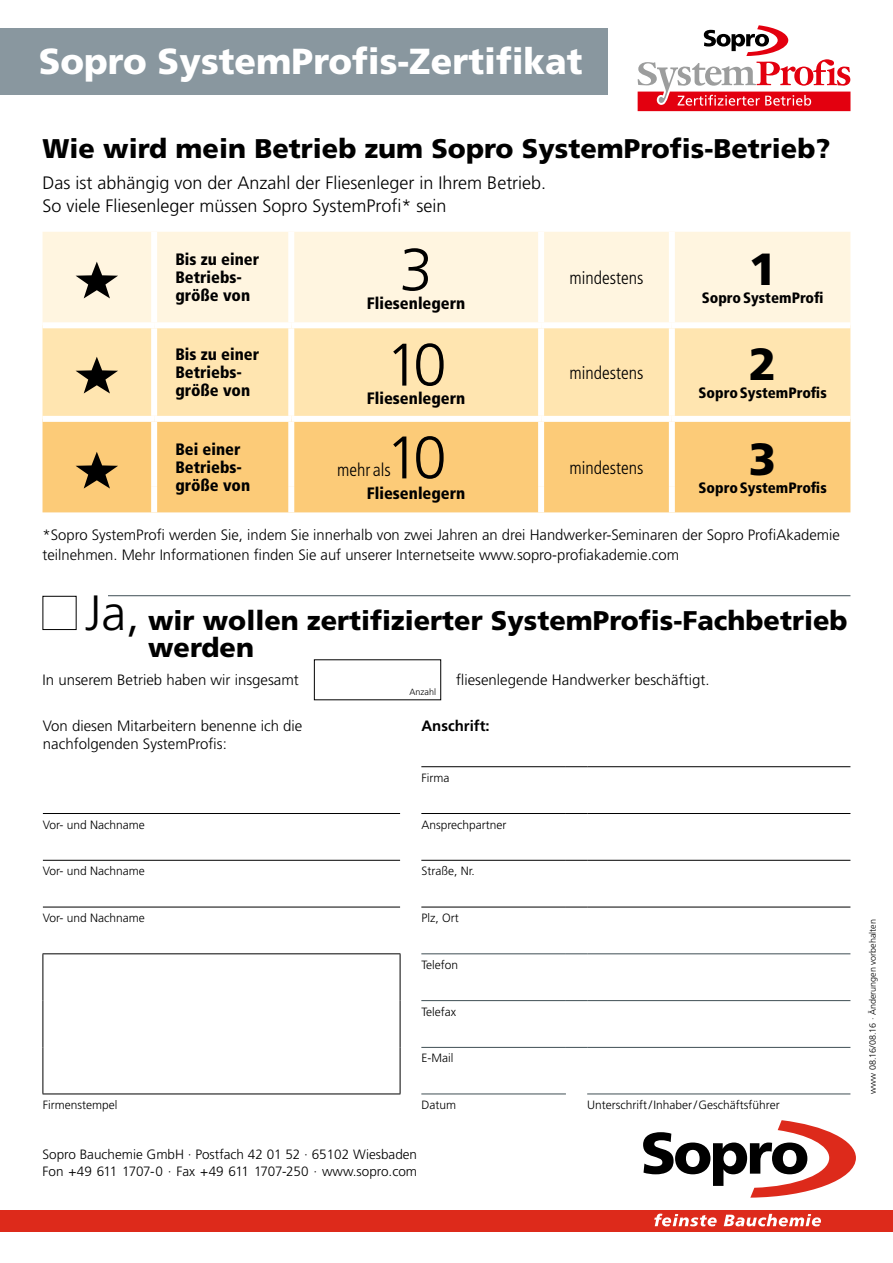
<style>
.page{position:relative;width:893px;height:1263px;background:#fff}
.page>*{position:absolute;margin:0;border:0;box-sizing:border-box;transform-origin:0 0}
.t1{font:300 60px "Frutiger LT Std";color:#000}
.t2{font:900 45px "Frutiger LT Std";color:#000}
.t3{font:900 36.15px "Frutiger LT Std";color:#fff}
.t4{font:900 27px/27px "Frutiger LT Std";color:#000}
.t5{font:300 18px/22.5px "Frutiger LT Std";color:#000}
.t6{font:300 condensed 18px "Frutiger LT Std";color:#000}
.t7{font:900 condensed 16.5px/18px "Frutiger LT Std";color:#000}
.t8{font:300 15px/18px "Frutiger LT Std";color:#000}
.t9{font:900 condensed 15px "Frutiger LT Std";color:#000}
.t10{font:700 15px "Frutiger LT Std";color:#000}
.t11{font:300 13.5px/16.5px "Frutiger LT";color:#000}
.t12{font:300 12px "Frutiger LT Std";color:#000}
.t13{font:300 9px "Frutiger LT Std";color:#000}
.s1{font-weight:300;font-size:49.5px}
</style>
<div class="page">
<div style="left:0;top:28px;width:621px;height:67px;background:#89979f"></div>
<div style="left:608px;top:0;width:285px;height:131px;background:#fff"></div>
<svg style="left:638px;top:25px;width:212px;height:86px"></svg>
<div style="left:0;top:1210px;width:893px;height:21px;background:#dd2a1b"></div>
<svg style="left:654px;top:1213px;width:63px;height:13px"></svg>
<svg style="left:724px;top:1214px;width:97px;height:12px"></svg>
<svg style="left:643px;top:1120px;width:213px;height:78px"></svg>
<div style="left:43px;top:232px;width:807px;height:90px;background:#fff5e0"></div>
<div style="left:43px;top:328px;width:807px;height:88px;background:#ffe5b0"></div>
<div style="left:43px;top:422px;width:807px;height:90px;background:#fccb78"></div>
<div style="left:151px;top:232px;width:6px;height:90px;background:#fff"></div>
<div style="left:288px;top:232px;width:6px;height:90px;background:#fff"></div>
<div style="left:538px;top:232px;width:6px;height:90px;background:#fff"></div>
<div style="left:669px;top:232px;width:6px;height:90px;background:#fff"></div>
<div style="left:151px;top:328px;width:6px;height:88px;background:#fff"></div>
<div style="left:288px;top:328px;width:6px;height:88px;background:#fff"></div>
<div style="left:538px;top:328px;width:6px;height:88px;background:#fff"></div>
<div style="left:669px;top:328px;width:6px;height:88px;background:#fff"></div>
<div style="left:151px;top:422px;width:6px;height:65px;background:#fff"></div>
<div style="left:288px;top:422px;width:6px;height:65px;background:#fff"></div>
<div style="left:538px;top:422px;width:6px;height:65px;background:#fff"></div>
<div style="left:669px;top:422px;width:6px;height:65px;background:#fff"></div>
<div style="left:151px;top:487px;width:6px;height:25px;background:#fff"></div>
<div style="left:288px;top:487px;width:6px;height:25px;background:#fff"></div>
<div style="left:538px;top:487px;width:6px;height:25px;background:#fff"></div>
<div style="left:669px;top:487px;width:6px;height:25px;background:#fff"></div>
<svg style="left:76px;top:262px;width:42px;height:36px;background:#a39d8f"></svg>
<svg style="left:76px;top:357px;width:42px;height:36px;background:#a39370"></svg>
<svg style="left:76px;top:452px;width:42px;height:37px;background:#a4844e"></svg>
<div style="left:43px;top:596px;width:34px;height:34px;border:1px solid #000"></div>
<hr style="left:421px;top:766px;width:145px;height:1px;background:#000">
<svg style="left:566px;top:766px;width:21px;height:1px"></svg>
<hr style="left:587px;top:766px;width:263px;height:1px;background:#000">
<hr style="left:43px;top:813px;width:357px;height:1px;background:#000">
<hr style="left:421px;top:813px;width:145px;height:1px;background:#000">
<svg style="left:566px;top:813px;width:21px;height:1px"></svg>
<hr style="left:587px;top:813px;width:263px;height:1px;background:#000">
<hr style="left:43px;top:860px;width:357px;height:1px;background:#000">
<hr style="left:421px;top:860px;width:145px;height:1px;background:#000">
<svg style="left:566px;top:860px;width:21px;height:1px"></svg>
<hr style="left:587px;top:860px;width:263px;height:1px;background:#000">
<hr style="left:43px;top:907px;width:357px;height:1px;background:#000">
<hr style="left:421px;top:907px;width:145px;height:1px;background:#000">
<svg style="left:566px;top:907px;width:21px;height:1px"></svg>
<hr style="left:587px;top:907px;width:263px;height:1px;background:#000">
<hr style="left:421px;top:953px;width:145px;height:1px;background:#3f4e54">
<svg style="left:566px;top:953px;width:21px;height:1px"></svg>
<hr style="left:587px;top:953px;width:263px;height:1px;background:#3f4e54">
<hr style="left:421px;top:1000px;width:145px;height:1px;background:#3f4e54">
<svg style="left:566px;top:1000px;width:21px;height:1px"></svg>
<hr style="left:587px;top:1000px;width:263px;height:1px;background:#3f4e54">
<hr style="left:421px;top:1047px;width:145px;height:1px;background:#3f4e54">
<svg style="left:566px;top:1047px;width:21px;height:1px"></svg>
<hr style="left:587px;top:1047px;width:263px;height:1px;background:#3f4e54">
<hr style="left:421px;top:1093px;width:145px;height:1px;background:#3f4e54">
<hr style="left:587px;top:1093px;width:263px;height:1px;background:#3f4e54">
<hr style="left:43px;top:953px;width:357px;height:1px;background:#000">
<hr style="left:43px;top:954px;width:1px;height:46px;background:#000">
<hr style="left:400px;top:954px;width:1px;height:46px;background:#000">
<hr style="left:43px;top:1000px;width:1px;height:47px;background:#000">
<hr style="left:400px;top:1000px;width:1px;height:47px;background:#000">
<hr style="left:43px;top:1047px;width:1px;height:46px;background:#000">
<hr style="left:400px;top:1047px;width:1px;height:46px;background:#000">
<hr style="left:43px;top:1093px;width:357px;height:1px;background:#000">
<hr style="left:108px;top:595px;width:742px;height:1px;background:#3f4e54">
<h3 class="t3" style="left:39px;top:39px;width:545px">Sopro SystemProfis-Zertifikat</h3>
<h3 class="t4" style="left:43px;top:135px;width:789px">Wie wird mein Betrieb zum Sopro SystemProfis-Betrieb?</h3>
<p class="t5" style="left:43px;top:172px;width:505px">Das ist abhängig von der Anzahl der Fliesenleger in Ihrem Betrieb.<br>So viele Fliesenleger müssen Sopro SystemProfi* sein</p>
<p class="t7" style="left:175px;top:250px;width:85px">Bis zu einer<br>Betriebs&shy;größe von</p>
<h1 class="t1" style="left:399px;top:236px;width:35px">3</h1>
<p class="t7" style="left:367px;top:294px;width:100px">Fliesenlegern</p>
<p class="t7" style="left:175px;top:345px;width:85px">Bis zu einer<br>Betriebs&shy;größe von</p>
<h1 class="t1" style="left:386px;top:331px;width:62px">10</h1>
<p class="t7" style="left:367px;top:389px;width:100px">Fliesenlegern</p>
<p class="t7" style="left:175px;top:441px;width:76px">Bei einer<br>Betriebs&shy;größe von</p>
<h1 class="t1" style="left:386px;top:424px;width:62px">10</h1>
<p class="t6" style="left:337px;top:459px;width:55px">mehr als</p>
<p class="t7" style="left:367px;top:484px;width:100px">Fliesenlegern</p>
<p class="t6" style="left:569px;top:267px;width:76px">mindestens</p>
<p class="t6" style="left:569px;top:362px;width:76px">mindestens</p>
<p class="t6" style="left:569px;top:457px;width:76px">mindestens</p>
<h2 class="t2" style="left:749px;top:242px;width:29px">1</h2>
<p class="t9" style="left:702px;top:289px;width:123px">SoproSystemProfi</p>
<h2 class="t2" style="left:749px;top:337px;width:29px">2</h2>
<p class="t9" style="left:698px;top:384px;width:130px">SoproSystemProfis</p>
<h2 class="t2" style="left:749px;top:432px;width:29px">3</h2>
<p class="t9" style="left:698px;top:479px;width:130px">SoproSystemProfis</p>
<p class="t8" style="left:43px;top:525px;width:799px;line-height:19.5px">*Sopro SystemProfi werden Sie, indem Sie innerhalb von zwei Jahren an drei Handwerker-Seminaren der Sopro ProfiAkademie teilnehmen. Mehr Informationen finden Sie auf unserer Internetseite www.sopro-profiakademie.com</p>
<h3 class="t4" style="left:148px;top:607px;width:701px;text-indent:-63px"><span class="s1">Ja,</span> wir wollen zertifizierter SystemProfis-Fachbetrieb werden</h3>
<p class="t8" style="left:43px;top:671px;width:258px">In unserem Betrieb haben wir insgesamt</p>
<p class="t13" style="left:410px;top:687px;width:28px">Anzahl</p>
<p class="t8" style="left:456px;top:671px;width:255px">fliesenlegende Handwerker beschäftigt.</p>
<p class="t8" style="left:43px;top:717px;width:261px">Von diesen Mitarbeitern benenne ich die nachfolgenden SystemProfis:</p>
<p class="t10" style="left:421px;top:717px;width:70px">Anschrift:</p>
<p class="t12" style="left:421px;top:771px;width:29px">Firma</p>
<p class="t12" style="left:43px;top:817px;width:104px">Vor- und Nachname</p>
<p class="t12" style="left:421px;top:817px;width:87px">Ansprechpartner</p>
<p class="t12" style="left:43px;top:864px;width:104px">Vor- und Nachname</p>
<p class="t12" style="left:421px;top:864px;width:55px">Straße, Nr.</p>
<p class="t12" style="left:43px;top:911px;width:104px">Vor- und Nachname</p>
<p class="t12" style="left:421px;top:911px;width:39px">Plz, Ort</p>
<p class="t12" style="left:421px;top:958px;width:38px">Telefon</p>
<p class="t12" style="left:421px;top:1005px;width:36px">Telefax</p>
<p class="t12" style="left:421px;top:1051px;width:33px">E-Mail</p>
<p class="t12" style="left:43px;top:1098px;width:76px">Firmenstempel</p>
<p class="t12" style="left:421px;top:1098px;width:36px">Datum</p>
<p class="t12" style="left:587px;top:1098px;width:194px">Unterschrift/Inhaber/Geschäftsführer</p>
<p class="t11" style="left:43px;top:1146px;width:376px">Sopro Bauchemie GmbH · Postfach 42 01 52 · 65102 Wiesbaden<br>Fon +49 611 1707-0 · Fax +49 611 1707-250 · www.sopro.com</p>
<p class="t13" style="left:868px;top:1094px;width:176px;rotate:-90deg">www 08.16/08.16 · Änderungen vorbehalten</p>
</div>
